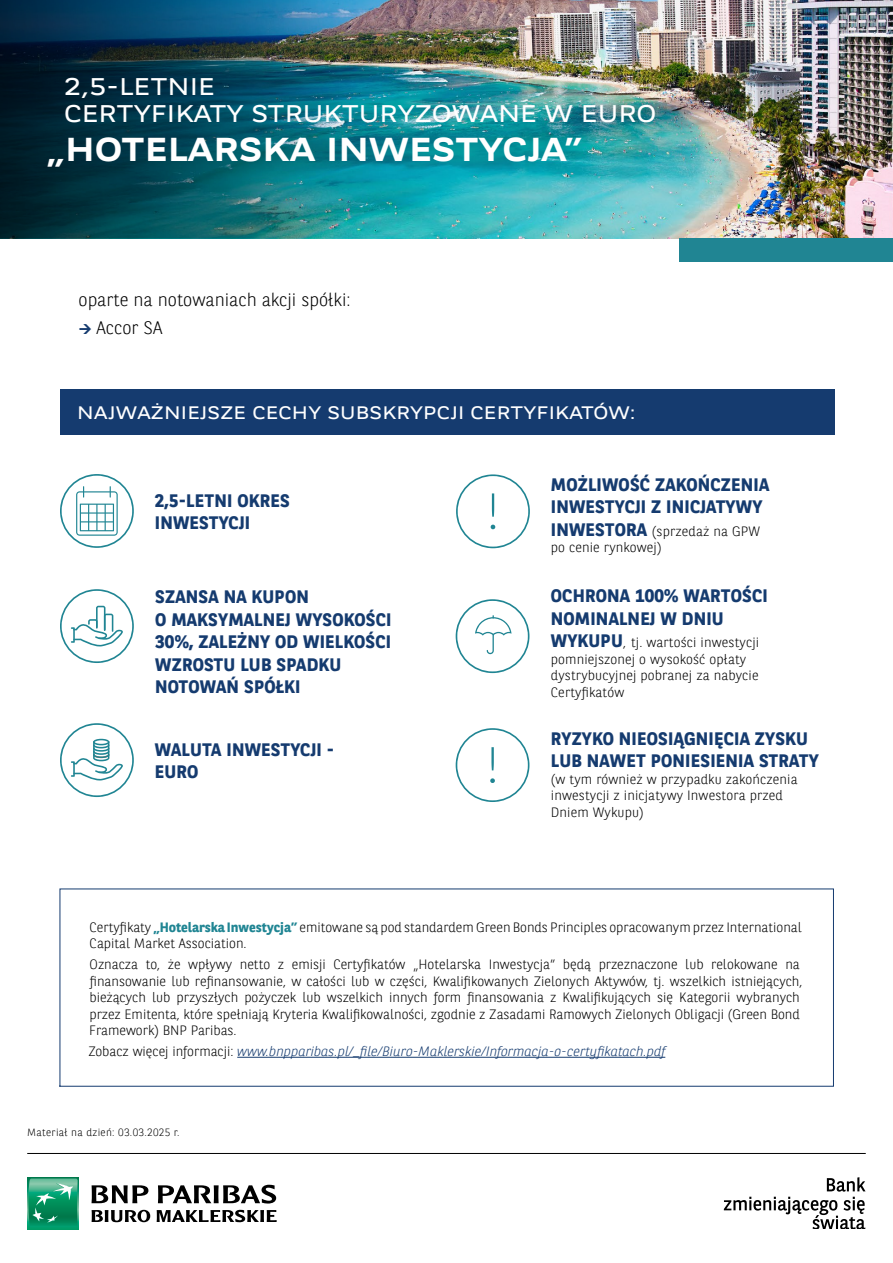
<style>
.page{position:relative;width:893px;height:1263px;background:#fff}
.page>*{position:absolute;margin:0;border:0;box-sizing:border-box;transform-origin:0 0}
.t1{font:700 33px "BNPP Expanded Sans";color:#fff}
.t2{font:24px/27px "BNPP Expanded Sans";color:#fff}
.t3{font:700 18px/22.5px "BNPP Sans";letter-spacing:.01em;color:#153b6f}
.t4{font:18px "BNPP Expanded Sans";letter-spacing:.01em;color:#fff}
.t5{font:300 18px/28.5px "BNPP Sans";color:#000}
.t6{font:300 13.5px/16.5px "BNPP Sans";color:#000}
.t7{font:italic 300 13.5px "BNPP Sans";color:#153b6f}
.t8{font:300 10.5px "BNPP Sans";letter-spacing:.03em;color:#000}
.s1{font-weight:700;font-size:18px;color:#153b6f}
.s2{font-weight:700;color:#208593}
.s3{font-style:normal;color:#000}
</style>
<div class="page">
<img style="left:622px;top:0;width:271px;height:238px">
<div style="left:679px;top:238px;width:214px;height:23px;background:#208593"></div>
<div style="left:60px;top:389px;width:774px;height:45px;background:#153b6f"></div>
<hr style="left:27px;top:1153px;width:839px;height:1px;background:#000">
<svg style="left:827px;top:1177px;width:38px;height:14px"></svg>
<svg style="left:724px;top:1197px;width:141px;height:32px"></svg>
<div style="left:27px;top:1178px;width:52px;height:51px;background:#009e6b"></div>
<svg style="left:28px;top:1178px;width:50px;height:46px"></svg>
<svg style="left:92px;top:1185px;width:56px;height:18px"></svg>
<svg style="left:158px;top:1185px;width:118px;height:18px"></svg>
<svg style="left:92px;top:1210px;width:58px;height:12px"></svg>
<svg style="left:157px;top:1210px;width:120px;height:12px"></svg>
<svg style="left:60px;top:589px;width:74px;height:74px"></svg>
<svg style="left:456px;top:728px;width:73px;height:74px"></svg>
<svg style="left:456px;top:474px;width:74px;height:74px"></svg>
<svg style="left:456px;top:599px;width:73px;height:74px"></svg>
<svg style="left:60px;top:474px;width:74px;height:74px"></svg>
<svg style="left:60px;top:723px;width:74px;height:74px"></svg>
<img style="left:0;top:0;width:622px;height:238px">
<svg style="left:59px;top:888px;width:775px;height:199px"></svg>
<hr style="left:237px;top:1057px;width:428px;height:1px;background:#153b6f">
<h2 class="t2" style="left:64px;top:72px;width:594px">2,5-LETNIE<br>CERTYFIKATY STRUKTURYZOWANE W EURO</h2>
<h1 class="t1" style="left:47px;top:127px;width:538px">„HOTELARSKA INWESTYCJA”</h1>
<h3 class="t5" style="left:97px;top:285px;width:256px;text-indent:-18px">oparte na notowaniach akcji spółki:<br>Accor SA</h3>
<h3 class="t4" style="left:77px;top:400px;width:559px">NAJWAŻNIEJSZE CECHY SUBSKRYPCJI CERTYFIKATÓW:</h3>
<h3 class="t3" style="left:155px;top:488px;width:136px">2,5-LETNI OKRES<br>INWESTYCJI</h3>
<h3 class="t3" style="left:155px;top:585px;width:238px">SZANSA NA KUPON<br>O MAKSYMALNEJ WYSOKOŚCI<br>30%, ZALEŻNY OD WIELKOŚCI<br>WZROSTU LUB SPADKU<br>NOTOWAŃ SPÓŁKI</h3>
<h3 class="t3" style="left:155px;top:737px;width:181px">WALUTA INWESTYCJI -<br>EURO</h3>
<h3 class="t3" style="left:551px;top:472px;width:220px">MOŻLIWOŚĆ ZAKOŃCZENIA<br>INWESTYCJI Z INICJATYWY</h3>
<p class="t6" style="left:551px;top:522px;width:211px"><span class="s1">INWESTORA</span> (sprzedaż na GPW po cenie rynkowej)</p>
<h3 class="t3" style="left:551px;top:584px;width:218px">OCHRONA 100% WARTOŚCI<br>NOMINALNEJ W DNIU</h3>
<p class="t6" style="left:551px;top:633px;width:210px"><span class="s1">WYKUPU</span>, tj. wartości inwestycji pomniejszonej o wysokość opłaty dystrybucyjnej pobranej za nabycie<br>Certyfikatów</p>
<h3 class="t3" style="left:551px;top:726px;width:269px">RYZYKO NIEOSIĄGNIĘCIA ZYSKU<br>LUB NAWET PONIESIENIA STRATY</h3>
<p class="t6" style="left:551px;top:770px;width:248px">(w tym również w przypadku zakończenia inwestycji z inicjatywy Inwestora przed<br>Dniem Wykupu)</p>
<p class="t6" style="left:90px;top:918px;width:714px">Certyfikaty <span class="s2">„Hotelarska Inwestycja”</span> emitowane są pod standardem Green Bonds Principles opracowanym przez International<br>Capital Market Association.</p>
<p class="t6" style="left:89px;top:956px;width:715px">Oznacza to, że wpływy netto z emisji Certyfikatów „Hotelarska Inwestycja” będą przeznaczone lub relokowane na finansowanie lub refinansowanie, w całości lub w części, Kwalifikowanych Zielonych Aktywów, tj. wszelkich istniejących, bieżących lub przyszłych pożyczek lub wszelkich innych form finansowania z Kwalifikujących się Kategorii wybranych przez Emitenta, które spełniają Kryteria Kwalifikowalności, zgodnie z Zasadami Ramowych Zielonych Obligacji (Green Bond Framework) BNP Paribas.</p>
<p class="t7" style="left:88px;top:1042px;width:578px"><span class="s3">Zobacz więcej informacji:</span> www.bnpparibas.pl/_file/Biuro-Maklerskie/Informacja-o-certyfikatach.pdf</p>
<p class="t8" style="left:27px;top:1125px;width:154px">Materiał na dzień: 03.03.2025 r.</p>
</div>
